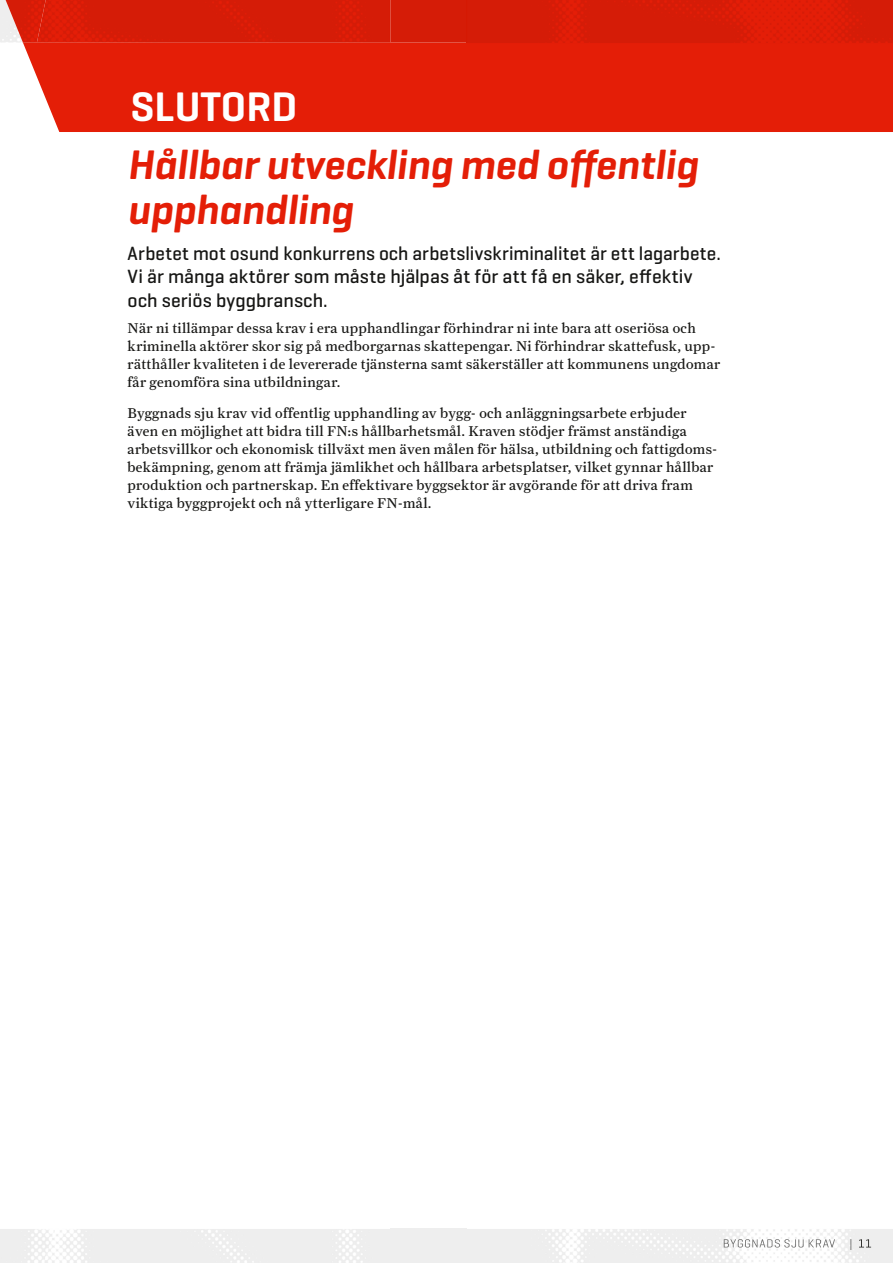
<style>
.page{position:relative;width:893px;height:1263px;background:#fff}
.page>*{position:absolute;margin:0;border:0;box-sizing:border-box;transform-origin:0 0}
.t1{font:italic 600 42px/45px "Geogrotesque";color:#e41e07}
.t2{font:600 42px "Geogrotesque";color:#fff}
.t3{font:500 19.5px/23.4px "Geogrotesque";letter-spacing:.005em;color:#161614}
.t4{font:14.25px/18px "Farnham Text";letter-spacing:.025em;color:#161614}
</style>
<div class="page">
<div style="left:390px;top:1229px;width:76px;height:34px;background:#eee"></div>
<img style="left:724px;top:1239px;width:131px;height:11px">
<svg style="left:859px;top:1239px;width:12px;height:8px"></svg>
<div style="left:23px;top:43px;width:870px;height:89px;background:#e41e07"></div>
<svg style="left:46px;top:0;width:420px;height:43px;background:#d61d08"></svg>
<img style="left:466px;top:0;width:427px;height:43px">
<img style="left:6px;top:0;width:40px;height:43px">
<h1 class="t2" style="left:131px;top:80px;width:168px">SLUTORD</h1>
<h1 class="t1" style="left:128px;top:141px;width:572px">Hållbar utveckling med offentlig upphandling</h1>
<h2 class="t3" style="left:128px;top:241px;width:595px">Arbetet mot osund konkurrens och arbetslivskriminalitet är ett lagarbete.<br>Vi är många aktörer som måste hjälpas åt för att få en säker, effektiv och seriös byggbransch.</h2>
<p class="t4" style="left:128px;top:319px;width:594px">När ni tillämpar dessa krav i era upphandlingar förhindrar ni inte bara att oseriösa och kriminella aktörer skor sig på medborgarnas skattepengar. Ni förhindrar skattefusk, upp&shy;rätthåller kvaliteten i de levererade tjänsterna samt säkerställer att kommunens ungdomar får genomföra sina utbildningar.</p>
<p class="t4" style="left:128px;top:404px;width:591px">Byggnads sju krav vid offentlig upphandling av bygg- och anläggningsarbete erbjuder även en möjlighet att bidra till FN:s hållbarhetsmål. Kraven stödjer främst anständiga arbetsvillkor och ekonomisk tillväxt men även målen för hälsa, utbildning och fattigdoms&shy;bekämpning, genom att främja jämlikhet och hållbara arbetsplatser, vilket gynnar hållbar produktion och partnerskap. En effektivare byggsektor är avgörande för att driva fram viktiga byggprojekt och nå ytterligare FN-mål.</p>
</div>
